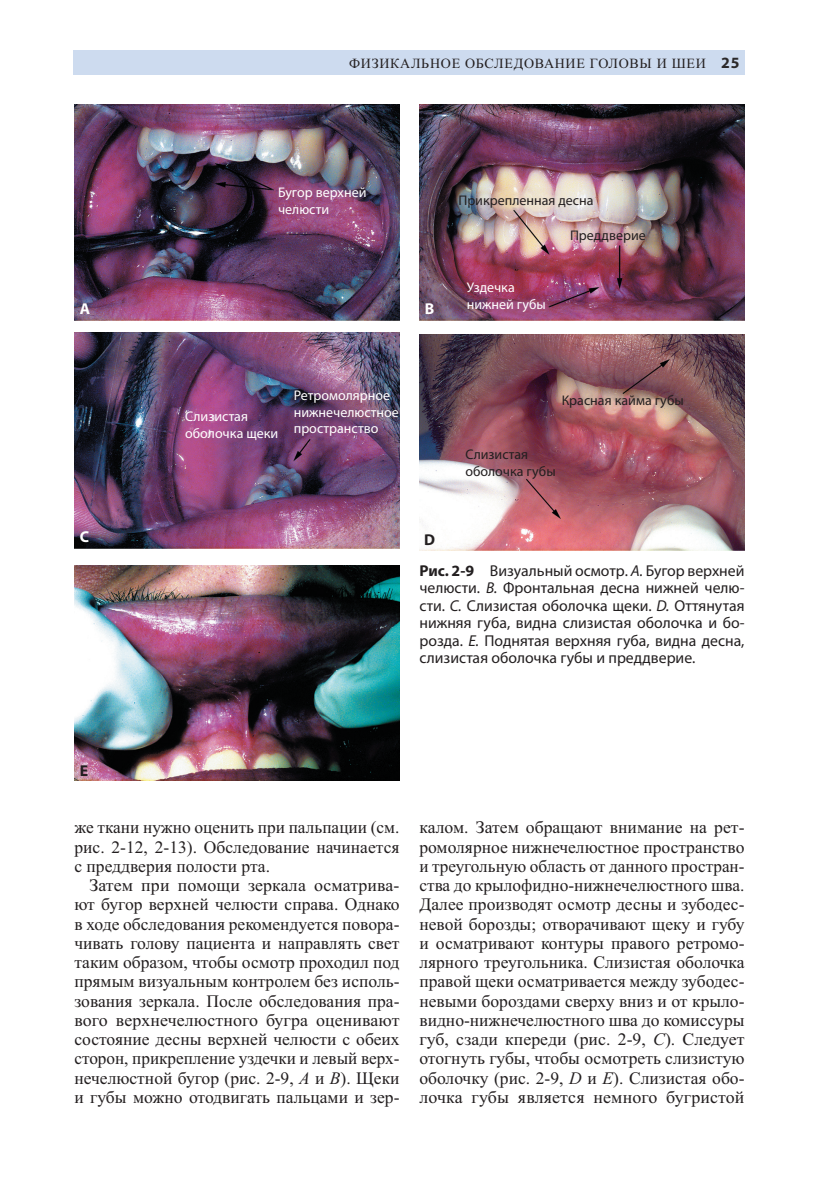
<style>
.page{position:relative;width:819px;height:1191px;background:#fff}
.page>*{position:absolute;margin:0;border:0;box-sizing:border-box;transform-origin:0 0}
.t1{font:17.5px/19.2px "Times New Roman";color:#231f20;text-align:justify}
.t2{font:15.75px/17.5px "Myriad Pro";color:#231f20;text-align:justify}
.t3{font:700 15.75px "Myriad Pro";color:#fff}
.t4{font:700 15.75px "Myriad Pro";color:#231f20}
.t5{font:14px/16.8px "Myriad Pro";color:#fff}
.t6{font:14px/16.8px "Myriad Pro";color:#231f20}
.t7{font:14px "Times New Roman";letter-spacing:.05em;color:#231f20}
.s1{font-family:"Myriad Pro";font-weight:700;font-size:15.75px;color:#2b292a}
.s2{font-weight:700}
.s3{font-style:italic}
</style>
<div class="page">
<div style="left:73px;top:50px;width:671px;height:24px;background:#cddbef"></div>
<img style="left:74px;top:104px;width:325px;height:216px">
<img style="left:419px;top:104px;width:325px;height:216px">
<img style="left:74px;top:333px;width:325px;height:215px">
<img style="left:419px;top:334px;width:325px;height:216px">
<img style="left:74px;top:565px;width:325px;height:215px">
<p class="t7" style="left:349px;top:58px;width:392px">ФИЗИКАЛЬНОЕ ОБСЛЕДОВАНИЕ ГОЛОВЫ И ШЕИ <span class="s1">25</span></p>
<p class="t3" style="left:80px;top:299px;width:12px">A</p>
<p class="t3" style="left:80px;top:527px;width:11px">C</p>
<p class="t5" style="left:278px;top:185px;width:90px">Бугор верхней челюсти</p>
<p class="t3" style="left:424px;top:299px;width:11px">B</p>
<p class="t6" style="left:458px;top:193px;width:137px">Прикрепленная десна</p>
<p class="t6" style="left:570px;top:228px;width:77px">Преддверие</p>
<p class="t5" style="left:466px;top:280px;width:81px">Уздечка нижней губы</p>
<p class="t5" style="left:185px;top:409px;width:95px">Слизистая оболочка щеки</p>
<p class="t5" style="left:294px;top:388px;width:107px">Ретромолярное нижнечелюстное пространство</p>
<p class="t6" style="left:561px;top:392px;width:123px">Красная кайма губы</p>
<p class="t6" style="left:465px;top:446px;width:92px">Слизистая оболочка губы</p>
<p class="t4" style="left:424px;top:530px;width:12px">D</p>
<p class="t2" style="left:419px;top:563px;width:326px"><span class="s2">Рис. 2-9</span> Визуальный осмотр. <span class="s3">A.</span> Бугор верхней челюсти. <span class="s3">B.</span> Фронтальная десна нижней челю&shy;сти. <span class="s3">C.</span> Слизистая оболочка щеки. <span class="s3">D.</span> Оттянутая нижняя губа, видна слизистая оболочка и бо&shy;розда. <span class="s3">E.</span> Поднятая верхняя губа, видна десна, слизистая оболочка губы и преддверие.</p>
<p class="t4" style="left:80px;top:761px;width:10px">E</p>
<p class="t1" style="left:74px;top:819px;width:326px">же ткани нужно оценить при пальпации (см. рис. 2-12, 2-13). Обследование начинается с преддверия полости рта.</p>
<p class="t1" style="left:74px;top:877px;width:326px;text-indent:15px">Затем при помощи зеркала осматрива&shy;ют бугор верхней челюсти справа. Однако в ходе обследования рекомендуется повора&shy;чивать голову пациента и направлять свет таким образом, чтобы осмотр проходил под прямым визуальным контролем без исполь&shy;зования зеркала. После обследования пра&shy;вого верхнечелюстного бугра оценивают состояние десны верхней челюсти с обеих сторон, прикрепление уздечки и левый верх&shy;нечелюстной бугор (рис. 2-9, <span class="s3">А</span> и <span class="s3">B</span>). Щеки и губы можно отодвигать пальцами и зер-</p>
<p class="t1" style="left:419px;top:819px;width:326px">калом. Затем обращают внимание на рет&shy;ромолярное нижнечелюстное пространство и треугольную область от данного простран&shy;ства до крылофидно-нижнечелюстного шва.<br>Далее производят осмотр десны и зубодес&shy;невой борозды; отворачивают щеку и губу и осматривают контуры правого ретромо&shy;лярного треугольника. Слизистая оболочка правой щеки осматривается между зубодес&shy;невыми бороздами сверху вниз и от крыло&shy;видно-нижнечелюстного шва до комиссуры губ, сзади кпереди (рис. 2-9, <span class="s3">C</span>). Следует отогнуть губы, чтобы осмотреть слизистую оболочку (рис. 2-9, <span class="s3">D</span> и <span class="s3">E</span>). Слизистая обо&shy;лочка губы является немного бугристой</p>
</div>
